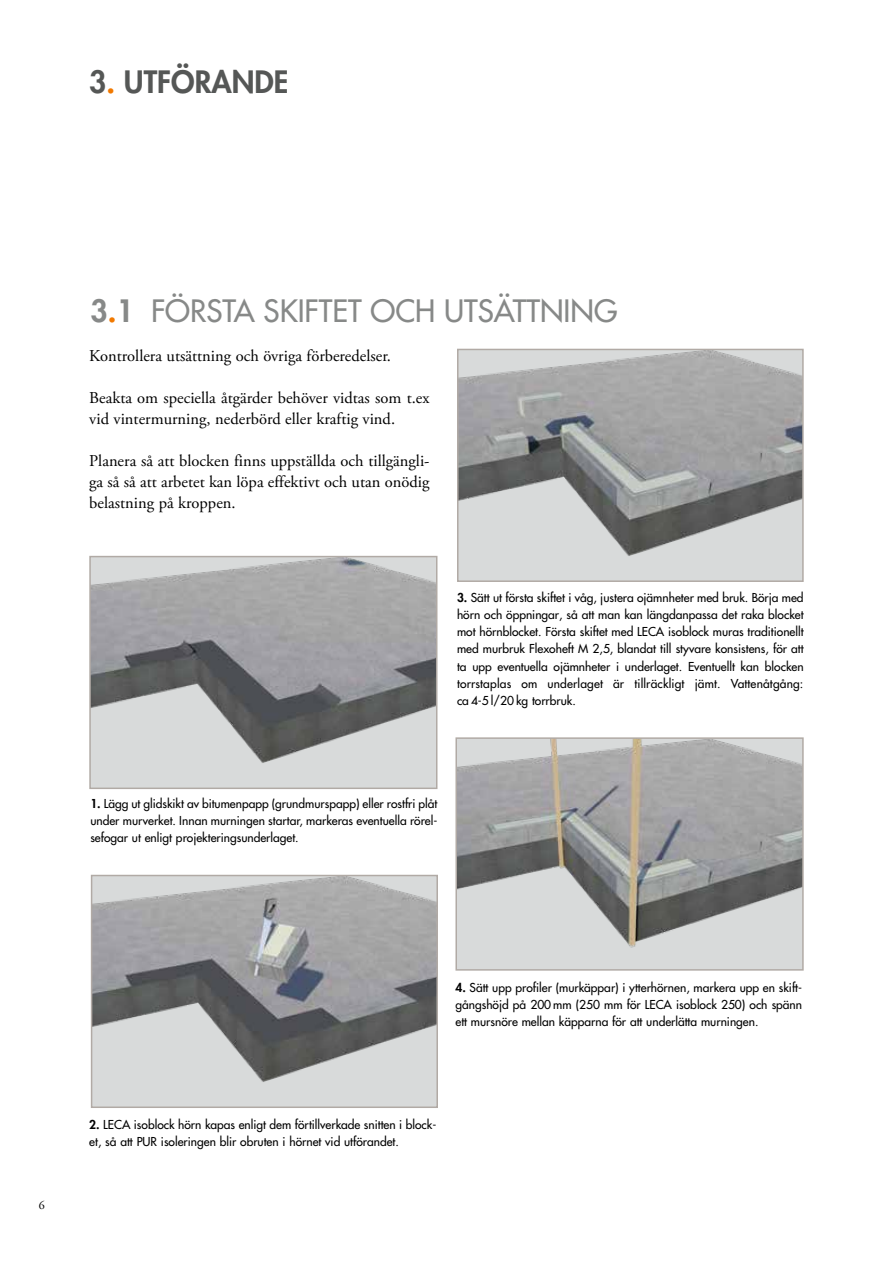
<style>
.page{position:relative;width:893px;height:1263px;background:#fff}
.page>*{position:absolute;margin:0;border:0;box-sizing:border-box;transform-origin:0 0}
.t1{font:500 30px "Futura Std";color:#878988}
.t2{font:800 30px "Futura Std";color:#555756}
.t3{font:16.5px/21px "Adobe Garamond Pro";color:#000}
.t4{font:500 12px/17.2px "Futura Std";color:#000;text-align:justify}
.t5{font:12px "Adobe Garamond Pro";color:#000}
.s1{color:#f17900}
.s2{font-weight:800}
.s3{font-weight:800;color:#f17900}
</style>
<div class="page">
<img style="left:460px;top:352px;width:341px;height:227px">
<div style="left:457px;top:349px;width:347px;height:233px;border:2px solid #b1aaa5"></div>
<img style="left:94px;top:878px;width:341px;height:227px">
<div style="left:91px;top:875px;width:347px;height:233px;border:2px solid #b1aaa5"></div>
<img style="left:92px;top:559px;width:342px;height:227px">
<div style="left:89px;top:556px;width:348px;height:233px;border:2px solid #b1aaa5"></div>
<img style="left:458px;top:740px;width:343px;height:228px">
<div style="left:455px;top:737px;width:349px;height:234px;border:2px solid #b1aaa5"></div>
<h1 class="t2" style="left:89px;top:63px;width:201px">3<span class="s1">.</span> UTFÖRANDE</h1>
<h1 class="t1" style="left:90px;top:293px;width:529px"><span class="s2">3</span><span class="s3">.</span><span class="s2">1</span> FÖRSTA SKIFTET OCH UTSÄTTNING</h1>
<h2 class="t3" style="left:89px;top:346px;width:303px">Kontrollera utsättning och övriga förberedelser.</h2>
<h2 class="t3" style="left:89px;top:388px;width:342px">Beakta om speciella åtgärder behöver vidtas som t.ex vid vintermurning, nederbörd eller kraftig vind.</h2>
<h2 class="t3" style="left:89px;top:451px;width:342px;text-align:justify">Planera så att blocken finns uppställda och tillgängli&shy;ga så så att arbetet kan löpa effektivt och utan onödig belastning på kroppen.</h2>
<p class="t4" style="left:457px;top:589px;width:348px"><span class="s2">3.</span> Sätt ut första skiftet i våg, justera ojämnheter med bruk. Börja med hörn och öppningar, så att man kan längdanpassa det raka blocket mot hörnblocket. Första skiftet med LECA isoblock muras traditionellt med murbruk Flexoheft M 2,5, blandat till styvare konsistens, för att ta upp eventuella ojämnheter i underlaget. Eventuellt kan blocken torrstaplas om underlaget är tillräckligt jämt. Vattenåtgång: ca 4-5 l/20 kg torrbruk.</p>
<p class="t4" style="left:90px;top:795px;width:349px"><span class="s2">1.</span> Lägg ut glidskikt av bitumenpapp (grundmurspapp) eller rostfri plåt under murverket. Innan murningen startar, markeras eventuella rörel&shy;sefogar ut enligt projekteringsunderlaget.</p>
<p class="t5" style="left:39px;top:1197px;width:7px">6</p>
<p class="t4" style="left:455px;top:979px;width:348px"><span class="s2">4.</span> Sätt upp profiler (murkäppar) i ytterhörnen, markera upp en skift&shy;gångshöjd på 200 mm (250 mm för LECA isoblock 250) och spänn ett mursnöre mellan käpparna för att underlätta murningen.</p>
<p class="t4" style="left:89px;top:1115px;width:349px"><span class="s2">2.</span> LECA isoblock hörn kapas enligt dem förtillverkade snitten i block&shy;et, så att PUR isoleringen blir obruten i hörnet vid utförandet.</p>
</div>
